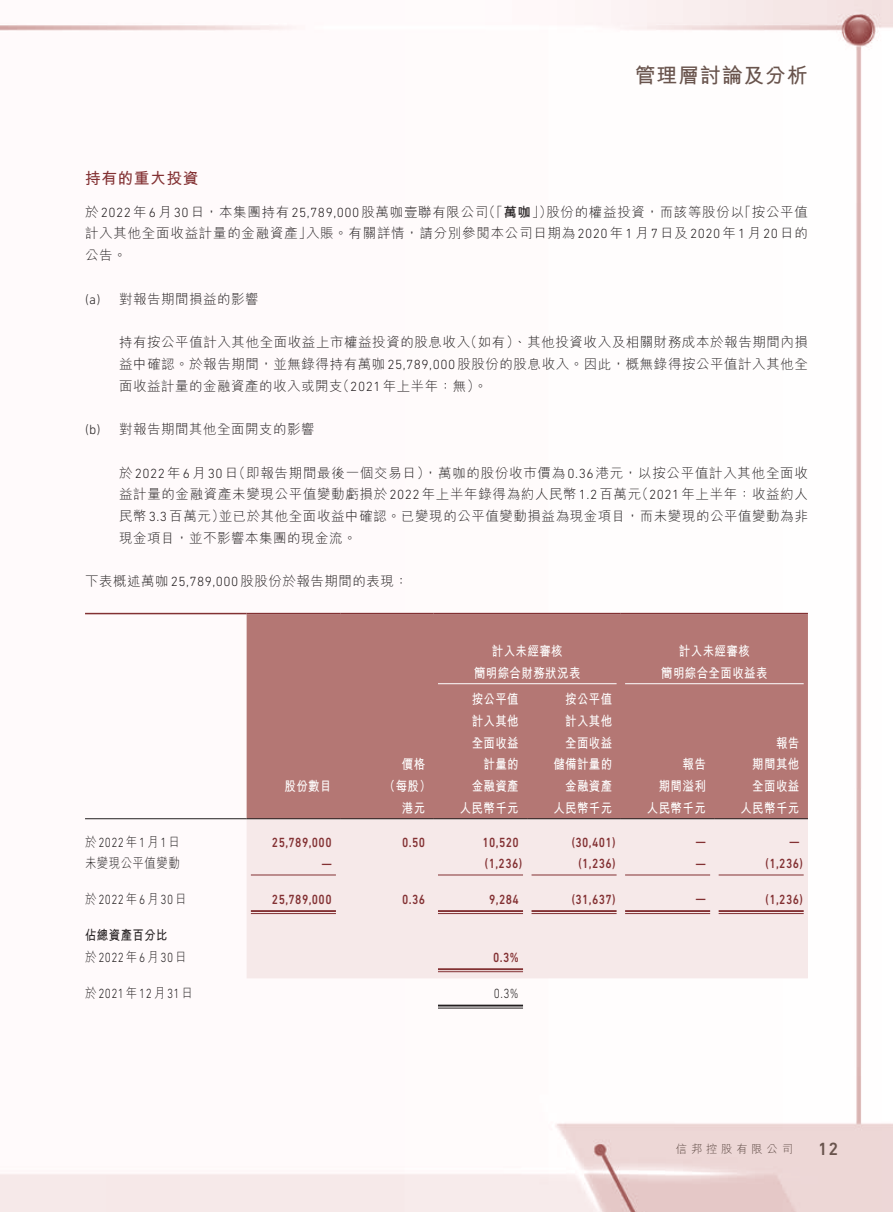
<style>
.page{position:relative;width:893px;height:1212px;background:#fff}
.page>*{position:absolute;margin:0;border:0;box-sizing:border-box;transform-origin:0 0}
.t1{font:700 21px "M Hei HK";letter-spacing:.035em;color:#69544d}
.t2{font:500 18px "DIN Next LT Pro";color:#69544d}
._3__標題{font:700 15.75px "M Hei HK";letter-spacing:.035em;color:#833133}
._1__內文{font:300 13.5px/21.8px "M Hei HK";letter-spacing:.04em;color:#231f20}
._1__內文-2{font:700 13.5px "M Hei HK";letter-spacing:.035em;color:#fff;scale:.85 1}
._1__內文-3{font:500 13.5px "DIN Next LT Pro";letter-spacing:.035em;color:#833133;scale:.85 1}
._1__內文-4{font:300 13.5px "DIN Next LT Pro";letter-spacing:.035em;color:#231f20;scale:.85 1}
._1__內文-5{font:300 13.5px "M Hei HK";letter-spacing:.04em;color:#231f20;scale:.85 1}
._1__內文-6{font:700 13.5px "M Hei HK";letter-spacing:.035em;color:#231f20;scale:.85 1}
._1__內文-7{font:300 13.5px "DIN Next LT Pro";letter-spacing:.035em;color:#231f20}
.t3{font:300 11.25px "M Hei HK";letter-spacing:.345em;color:#5b4741}
.s1{font-weight:700}
.s2{font-family:"DIN Next LT Pro"}
.s3{font-family:"M Hei HK"}
</style>
<div class="page">
<img style="left:1px;top:0;width:892px;height:1212px">
<div style="left:247px;top:614px;width:561px;height:204px;background:#b47774"></div>
<div style="left:247px;top:819px;width:561px;height:159px;background:#f6e9e9"></div>
<hr style="left:85px;top:613px;width:162px;height:1px;background:#833133">
<hr style="left:247px;top:613px;width:93px;height:1px;background:#833133">
<hr style="left:340px;top:613px;width:94px;height:1px;background:#833133">
<hr style="left:434px;top:613px;width:187px;height:1px;background:#833133">
<hr style="left:621px;top:613px;width:187px;height:1px;background:#833133">
<hr style="left:438px;top:683px;width:179px;height:1px;background:#fff">
<hr style="left:625px;top:683px;width:179px;height:1px;background:#fff">
<hr style="left:85px;top:818px;width:162px;height:1px;background:#231f20">
<hr style="left:247px;top:818px;width:93px;height:1px;background:#231f20">
<hr style="left:340px;top:818px;width:94px;height:1px;background:#231f20">
<hr style="left:434px;top:818px;width:93px;height:1px;background:#231f20">
<hr style="left:527px;top:818px;width:94px;height:1px;background:#231f20">
<hr style="left:621px;top:818px;width:93px;height:1px;background:#231f20">
<hr style="left:714px;top:818px;width:94px;height:1px;background:#231f20">
<hr style="left:251px;top:874px;width:85px;height:1px;background:#833133">
<hr style="left:438px;top:874px;width:85px;height:1px;background:#833133">
<hr style="left:531px;top:874px;width:86px;height:1px;background:#833133">
<hr style="left:625px;top:874px;width:85px;height:1px;background:#833133">
<hr style="left:719px;top:874px;width:85px;height:1px;background:#833133">
<hr style="left:251px;top:910px;width:85px;height:2px;background:#833133">
<hr style="left:251px;top:913px;width:85px;height:1px;background:#833133">
<hr style="left:438px;top:910px;width:85px;height:2px;background:#833133">
<hr style="left:438px;top:913px;width:85px;height:1px;background:#833133">
<hr style="left:531px;top:910px;width:86px;height:2px;background:#833133">
<hr style="left:531px;top:913px;width:86px;height:1px;background:#833133">
<hr style="left:625px;top:910px;width:85px;height:2px;background:#833133">
<hr style="left:625px;top:913px;width:85px;height:1px;background:#833133">
<hr style="left:719px;top:910px;width:85px;height:2px;background:#833133">
<hr style="left:719px;top:913px;width:85px;height:1px;background:#833133">
<hr style="left:438px;top:968px;width:85px;height:2px;background:#833133">
<hr style="left:438px;top:971px;width:85px;height:1px;background:#833133">
<hr style="left:438px;top:1004px;width:85px;height:2px;background:#231f20">
<hr style="left:438px;top:1008px;width:85px;height:1px;background:#231f20">
<p class="_3__標題" style="left:85px;top:167px;width:115px">持有的重大投資</p>
<h1 class="t1" style="left:635px;top:60px;width:175px">管理層討論及分析</h1>
<p class="_1__內文" style="left:482px;top:200px;width:72px">（「<span class="s1">萬咖</span>」）</p>
<p class="_1__內文" style="left:738px;top:200px;width:72px">「按公平值</p>
<p class="_1__內文" style="left:306px;top:200px;width:503px;text-indent:-221px">於<span class="s2">2022</span>年<span class="s2">6</span>月<span class="s2">30</span>日，本集團持有<span class="s2">25,789,000</span>股萬咖壹聯有限公司<br>入賬。有關詳情，請分別參閱本公司日期為<span class="s2">2020</span>年<span class="s2">1</span>月<span class="s2">7</span>日及<span class="s2">2020</span>年<span class="s2">1</span>月<span class="s2">20</span>日的</p>
<p class="_1__內文" style="left:546px;top:200px;width:199px">股份的權益投資，而該等股份以</p>
<p class="_1__內文" style="left:85px;top:222px;width:229px">計入其他全面收益計量的金融資產」公告。</p>
<p class="_1__內文" style="left:119px;top:287px;width:141px">對報告期間損益的影響</p>
<p class="_1__內文-7" style="left:85px;top:291px;width:17px">a( )</p>
<p class="_1__內文-7" style="left:85px;top:422px;width:17px">b( )</p>
<p class="_1__內文" style="left:464px;top:331px;width:346px">（如有）、其他投資收入及相關財務成本於報告期間內損</p>
<p class="_1__內文" style="left:119px;top:331px;width:353px">持有按公平值計入其他全面收益上市權益投資的股息收入</p>
<p class="_1__內文" style="left:119px;top:353px;width:690px">益中確認。於報告期間，並無錄得持有萬咖<span class="s2">25,789,000</span>股股份的股息收入。因此，概無錄得按公平值計入其他全</p>
<p class="_1__內文" style="left:336px;top:374px;width:153px">（<span class="s2">2021</span>年上半年：無。(</p>
<p class="_1__內文" style="left:119px;top:374px;width:225px">面收益計量的金融資產的收入或開支</p>
<p class="_1__內文" style="left:119px;top:418px;width:197px">對報告期間其他全面開支的影響</p>
<p class="_1__內文" style="left:119px;top:461px;width:690px;text-align:right">於<span class="s2">2022</span>年<span class="s2">6</span>月<span class="s2">30</span> （日即報告期間最後一個交易日，）萬咖的股份收巿價為<span class="s2">0.36</span>港元，以按公平值計入其他全面收（<span class="s2">2021</span>年上半年：收益約人</p>
<p class="_1__內文" style="left:219px;top:483px;width:591px;text-indent:-100px">益計量的金融資產未變現公平值變動虧損於<span class="s2">2022</span>年上半年錄得為約人民幣<span class="s2">1.2</span>百萬元<br>並已於其他全面收益中確認。已變現的公平值變動損益為現金項目，而未變現的公平值變動為非</p>
<p class="_1__內文" style="left:119px;top:505px;width:239px">民幣<span class="s2">3.3</span>百萬元）<br>現金項目，並不影響本集團的現金流。</p>
<p class="_1__內文" style="left:85px;top:570px;width:325px">下表概述萬咖<span class="s2">25,789,000</span>股股份於報告期間的表現：</p>
<p class="_1__內文-2" style="left:492px;top:641px;width:85px">計入未經審核</p>
<p class="_1__內文-2" style="left:474px;top:663px;width:127px">簡明綜合財務狀況表</p>
<p class="_1__內文-2" style="left:679px;top:641px;width:85px">計入未經審核</p>
<p class="_1__內文-2" style="left:661px;top:663px;width:127px">簡明綜合全面收益表</p>
<p class="_1__內文-2" style="left:285px;top:776px;width:57px">股份數目</p>
<p class="_1__內文-2" style="left:402px;top:755px;width:29px">價格</p>
<p class="_1__內文-2" style="left:384px;top:776px;width:57px">（每股(</p>
<p class="_1__內文-2" style="left:402px;top:798px;width:29px">港元</p>
<p class="_1__內文-2" style="left:472px;top:689px;width:57px">按公平值</p>
<p class="_1__內文-2" style="left:472px;top:711px;width:57px">計入其他</p>
<p class="_1__內文-2" style="left:472px;top:733px;width:57px">全面收益</p>
<p class="_1__內文-2" style="left:484px;top:755px;width:43px">計量的</p>
<p class="_1__內文-2" style="left:472px;top:776px;width:57px">金融資產</p>
<p class="_1__內文-2" style="left:460px;top:798px;width:71px">人民幣千元</p>
<p class="_1__內文-2" style="left:565px;top:689px;width:57px">按公平值</p>
<p class="_1__內文-2" style="left:565px;top:711px;width:57px">計入其他</p>
<p class="_1__內文-2" style="left:565px;top:733px;width:57px">全面收益</p>
<p class="_1__內文-2" style="left:553px;top:755px;width:71px">儲備計量的</p>
<p class="_1__內文-2" style="left:565px;top:776px;width:57px">金融資產</p>
<p class="_1__內文-2" style="left:553px;top:798px;width:71px">人民幣千元</p>
<p class="_1__內文-2" style="left:682px;top:755px;width:29px">報告</p>
<p class="_1__內文-2" style="left:659px;top:776px;width:57px">期間溢利</p>
<p class="_1__內文-2" style="left:647px;top:798px;width:71px">人民幣千元</p>
<p class="_1__內文-2" style="left:776px;top:733px;width:29px">報告</p>
<p class="_1__內文-2" style="left:752px;top:755px;width:57px">期間其他</p>
<p class="_1__內文-2" style="left:752px;top:776px;width:57px">全面收益</p>
<p class="_1__內文-2" style="left:740px;top:798px;width:71px">人民幣千元</p>
<p class="_1__內文-4" style="left:85px;top:834px;width:113px"><span class="s3">於</span>2022<span class="s3">年 月</span>1 <span class="s3">日</span>1</p>
<p class="_1__內文-3" style="left:272px;top:834px;width:72px">25,789,000</p>
<p class="_1__內文-3" style="left:402px;top:834px;width:29px">0.50</p>
<p class="_1__內文-3" style="left:482px;top:834px;width:44px">10,520</p>
<p class="_1__內文-3" style="left:572px;top:834px;width:53px">)30,401(</p>
<p class="_1__內文-3" style="left:696px;top:834px;width:13px">—</p>
<p class="_1__內文-3" style="left:789px;top:834px;width:13px">—</p>
<p class="_1__內文-5" style="left:85px;top:856px;width:113px">未變現公平值變動</p>
<p class="_1__內文-3" style="left:322px;top:855px;width:13px">—</p>
<p class="_1__內文-3" style="left:485px;top:856px;width:45px">)1,236(</p>
<p class="_1__內文-3" style="left:578px;top:856px;width:45px">)1,236(</p>
<p class="_1__內文-3" style="left:696px;top:855px;width:13px">—</p>
<p class="_1__內文-3" style="left:766px;top:856px;width:45px">)1,236(</p>
<p class="_1__內文-4" style="left:85px;top:891px;width:121px"><span class="s3">於</span>2022<span class="s3">年 月</span>6 30<span class="s3">日</span></p>
<p class="_1__內文-6" style="left:85px;top:925px;width:99px">佔總資產百分比</p>
<p class="_1__內文-3" style="left:272px;top:891px;width:72px">25,789,000</p>
<p class="_1__內文-3" style="left:402px;top:891px;width:29px">0.36</p>
<p class="_1__內文-3" style="left:489px;top:891px;width:36px">9,284</p>
<p class="_1__內文-3" style="left:572px;top:891px;width:53px">)31,637(</p>
<p class="_1__內文-3" style="left:696px;top:891px;width:13px">—</p>
<p class="_1__內文-3" style="left:766px;top:891px;width:45px">)1,236(</p>
<p class="_1__內文-4" style="left:85px;top:950px;width:121px"><span class="s3">於</span>2022<span class="s3">年 月</span>6 30<span class="s3">日</span></p>
<p class="_1__內文-3" style="left:493px;top:949px;width:32px">0.3%</p>
<p class="_1__內文-4" style="left:85px;top:986px;width:129px"><span class="s3">於</span>2021<span class="s3">年</span>12<span class="s3">月</span>31<span class="s3">日</span></p>
<p class="_1__內文-4" style="left:494px;top:986px;width:31px">0.3%</p>
<p class="t3" style="left:676px;top:1142px;width:119px">信邦控股有限公司</p>
<h2 class="t2" style="left:818px;top:1138px;width:22px">12</h2>
</div>
